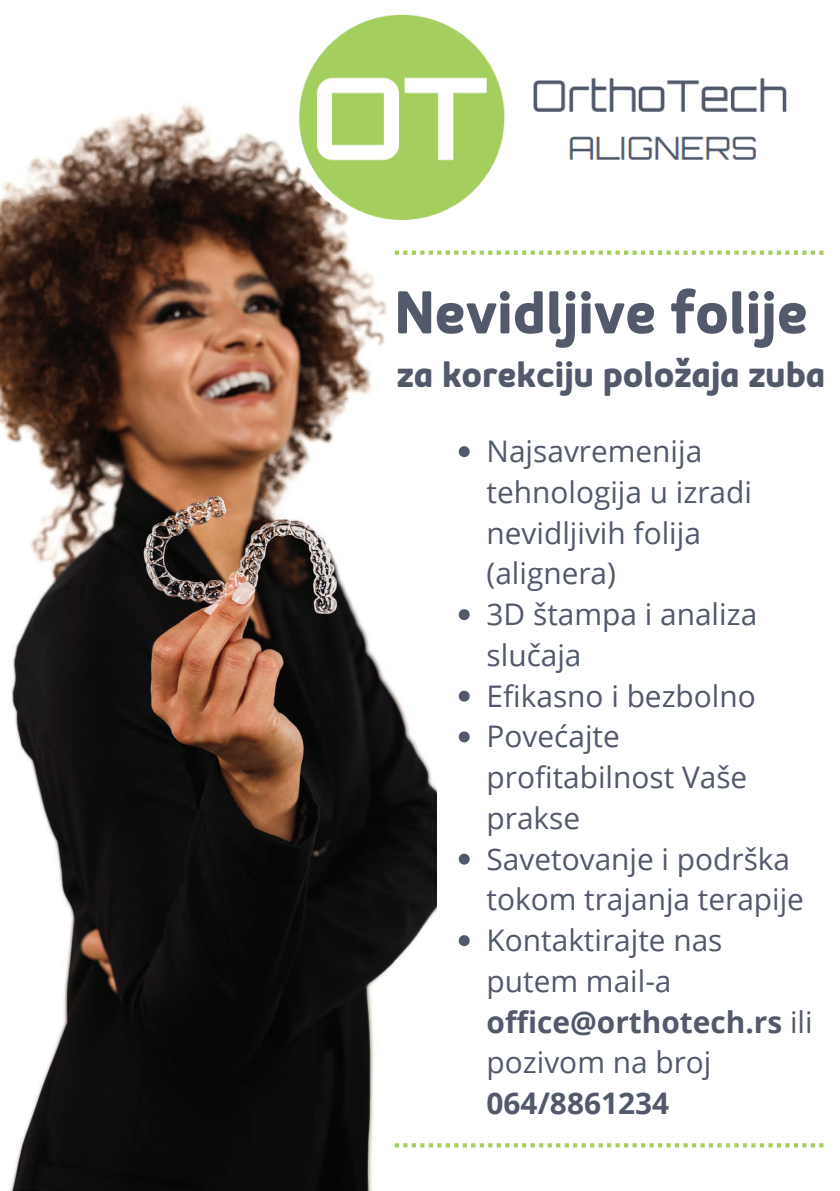
<style>
.page{position:relative;width:840px;height:1191px;background:#fff}
.page>*{position:absolute;margin:0;border:0;box-sizing:border-box;transform-origin:0 0}
.t1{font:700 74px "Mairy";color:#51596b}
.t2{font:700 45.2px "Mairy";color:#51596b}
.t3{font:29.8px/40.8px "Open Sans";color:#51596b}
.t4{font:700 29.8px "Open Sans";color:#51596b}
.s1{font-weight:700}
</style>
<div class="page">
<img style="left:0;top:104px;width:436px;height:1086px">
<img style="left:289px;top:14px;width:498px;height:212px">
<svg style="left:458px;top:446px;width:11px;height:11px"></svg>
<svg style="left:458px;top:609px;width:11px;height:11px"></svg>
<svg style="left:458px;top:690px;width:11px;height:11px"></svg>
<svg style="left:458px;top:731px;width:11px;height:11px"></svg>
<svg style="left:458px;top:853px;width:11px;height:11px"></svg>
<svg style="left:458px;top:935px;width:11px;height:11px"></svg>
<svg style="left:394px;top:250px;width:429px;height:5px"></svg>
<svg style="left:394px;top:1143px;width:429px;height:4px"></svg>
<h1 class="t1" style="left:394px;top:253px;width:414px">Nevidljive folije</h1>
<h2 class="t2" style="left:396px;top:338px;width:430px">za korekciju položaja zuba</h2>
<p class="t3" style="left:486px;top:430px;width:327px">Najsavremenija tehnologija u izradi nevidljivih folija (alignera)<br>3D štampa i analiza slučaja<br>Efikasno i bezbolno<br>Povećajte profitabilnost Vaše prakse<br>Savetovanje i podrška tokom trajanja terapije<br>Kontaktirajte nas putem mail-a <span class="s1">office@orthotech.rs</span> ili pozivom na broj</p>
<p class="t4" style="left:486px;top:1082px;width:184px">064/8861234</p>
</div>
